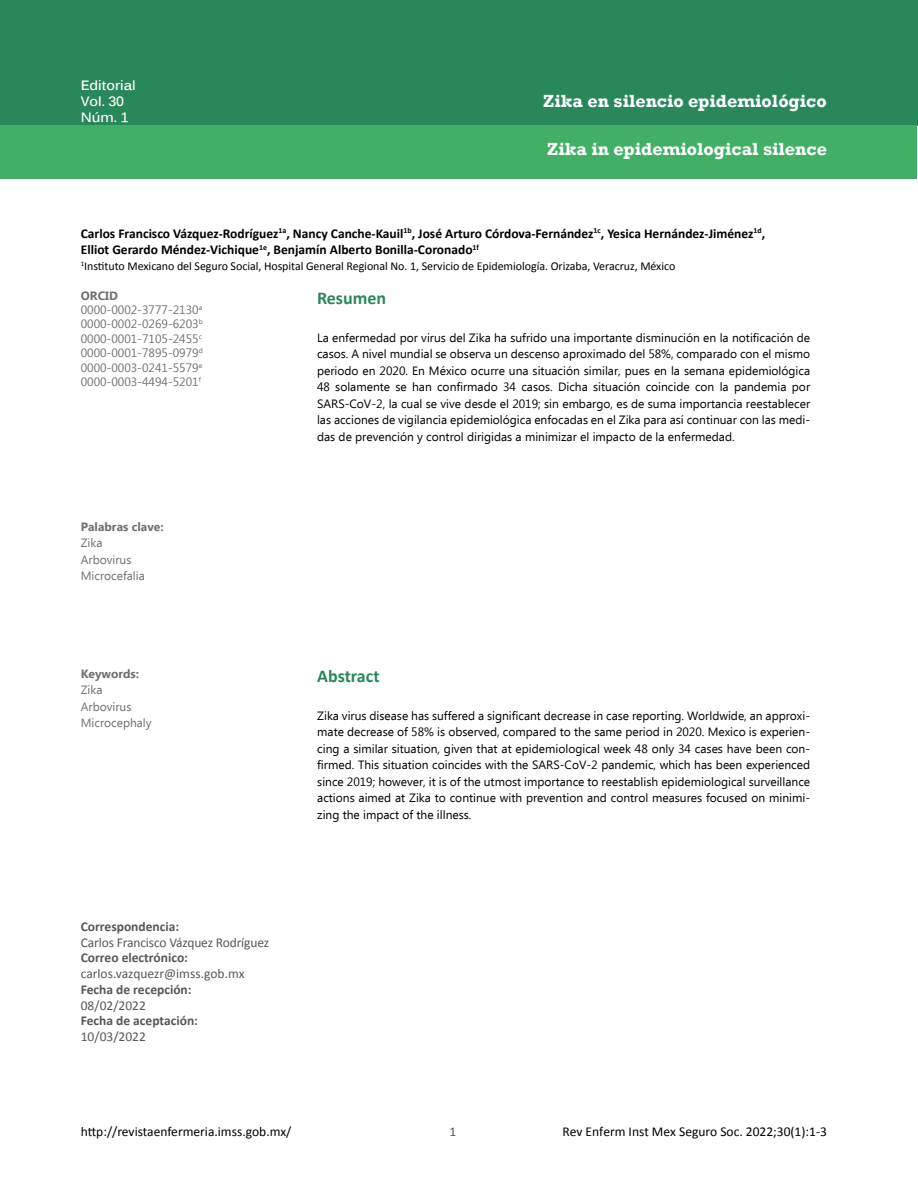
<style>
.page{position:relative;width:918px;height:1188px;background:#fff}
.page>*{position:absolute;margin:0;border:0;box-sizing:border-box;transform-origin:0 0}
.t1{font:700 18px "Rockwell";color:#fff}
.t2{font:700 18px "Calibri";color:#29885a}
.t3{font:700 13.5px/16.2px "Calibri";color:#000}
.t4{font:13.5px "Calibri";letter-spacing:-.01em;color:#575756}
.t5{font:13.5px "Calibri";color:#000}
.t6{font:700 13.5px "Calibri";color:#575756}
.t7{font:700 13.5px/16.2px "Kalinga";color:#fff}
.t8{font:12px/16.5px "Ebrima";color:#000;text-align:justify}
.t9{font:12px/14.4px "Ebrima";color:#706f6f}
.t10{font:12px "Calibri";letter-spacing:-.005em;color:#000}
.t11{font:700 12px "Ebrima";color:#706f6f}
</style>
<div class="page">
<div style="left:0;top:0;width:918px;height:126px;background:#29885a"></div>
<div style="left:0;top:126px;width:917px;height:53px;background:#41af66"></div>
<p class="t7" style="left:81px;top:78px;width:57px">Editorial<br>Vol. 30<br>Núm. 1</p>
<h1 class="t1" style="left:543px;top:90px;width:285px">Zika en silencio epidemiológico</h1>
<h1 class="t1" style="left:547px;top:138px;width:282px">Zika in epidemiological silence</h1>
<p class="t3" style="left:81px;top:225px;width:686px">Carlos Francisco Vázquez-Rodríguez<sup>1a</sup>, Nancy Canche-Kauil<sup>1b</sup>, José Arturo Córdova-Fernández<sup>1c</sup>, Yesica Hernández-Jiménez<sup>1d</sup>,<br>Elliot Gerardo Méndez-Vichique<sup>1e</sup>, Benjamín Alberto Bonilla-Coronado<sup>1f</sup></p>
<p class="t10" style="left:81px;top:258px;width:596px"><sup>1</sup>Instituto Mexicano del Seguro Social, Hospital General Regional No. 1, Servicio de Epidemiología. Orizaba, Veracruz, México</p>
<p class="t11" style="left:81px;top:286px;width:39px">ORCID</p>
<h1 class="t2" style="left:317px;top:287px;width:71px">Resumen</h1>
<p class="t9" style="left:81px;top:303px;width:124px;text-align:justify">0000-0002-3777-2130<sup>a </sup>0000-0002-0269-6203<sup>b </sup>0000-0001-7105-2455<sup>c </sup>0000-0001-7895-0979<sup>d </sup>0000-0003-0241-5579<sup>e </sup>0000-0003-4494-5201<sup>f</sup></p>
<p class="t8" style="left:317px;top:330px;width:495px">La enfermedad por virus del Zika ha sufrido una importante disminución en la notificación de casos. A nivel mundial se observa un descenso aproximado del 58%, comparado con el mismo periodo en 2020. En México ocurre una situación similar, pues en la semana epidemiológica 48 solamente se han confirmado 34 casos. Dicha situación coincide con la pandemia por SARS-CoV-2, la cual se vive desde el 2019; sin embargo, es de suma importancia reestablecer las acciones de vigilancia epidemiológica enfocadas en el Zika para así continuar con las medi&shy;das de prevención y control dirigidas a minimizar el impacto de la enfermedad.</p>
<p class="t11" style="left:81px;top:517px;width:84px">Palabras clave:</p>
<p class="t9" style="left:81px;top:535px;width:66px;line-height:16.5px">Zika<br>Arbovirus<br>Microcefalia</p>
<p class="t11" style="left:81px;top:664px;width:60px">Keywords:</p>
<p class="t9" style="left:81px;top:682px;width:72px;line-height:16.5px">Zika<br>Arbovirus<br>Microcephaly</p>
<p class="t6" style="left:81px;top:918px;width:100px">Correspondencia:</p>
<p class="t4" style="left:81px;top:934px;width:190px">Carlos Francisco Vázquez Rodríguez</p>
<p class="t6" style="left:81px;top:949px;width:109px">Correo electrónico:</p>
<p class="t4" style="left:81px;top:965px;width:165px">carlos.vazquezr@imss.gob.mx</p>
<p class="t6" style="left:81px;top:981px;width:112px">Fecha de recepción:</p>
<p class="t4" style="left:81px;top:997px;width:67px">08/02/2022</p>
<p class="t6" style="left:81px;top:1012px;width:119px">Fecha de aceptación:</p>
<p class="t4" style="left:81px;top:1028px;width:67px">10/03/2022</p>
<h1 class="t2" style="left:317px;top:665px;width:64px">Abstract</h1>
<p class="t8" style="left:317px;top:708px;width:494px">Zika virus disease has suffered a significant decrease in case reporting. Worldwide, an approxi&shy;mate decrease of 58% is observed, compared to the same period in 2020. Mexico is experien&shy;cing a similar situation, given that at epidemiological week 48 only 34 cases have been con&shy;firmed. This situation coincides with the SARS-CoV-2 pandemic, which has been experienced since 2019; however, it is of the utmost importance to reestablish epidemiological surveillance actions aimed at Zika to continue with prevention and control measures focused on minimi&shy;zing the impact of the illness.</p>
<p class="t5" style="left:81px;top:1123px;width:212px">http://revistaenfermeria.imss.gob.mx/</p>
<p class="t4" style="left:450px;top:1123px;width:8px">1</p>
<p class="t5" style="left:562px;top:1123px;width:266px">Rev Enferm Inst Mex Seguro Soc. 2022;30(1):1-3</p>
</div>
